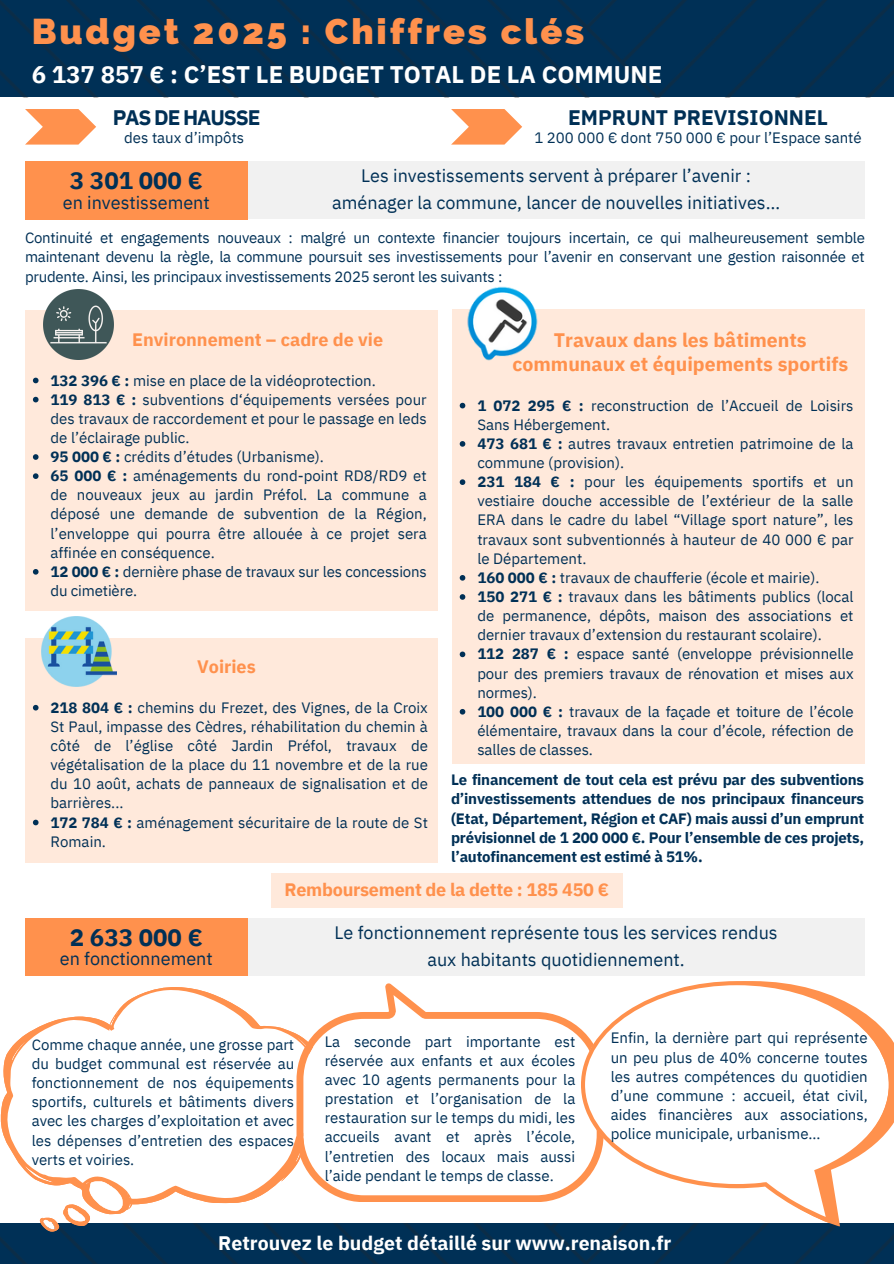
<style>
.page{position:relative;width:894px;height:1264px;background:#fff}
.page>*{position:absolute;margin:0;border:0;box-sizing:border-box;transform-origin:0 0}
.t1{font:800 36px "Raleway";letter-spacing:.08em;color:#ff914d}
.t2{font:700 24px "IBM Plex Sans";color:#fff}
.t3{font:700 24px "IBM Plex Sans";color:#003056}
.t4{font:700 21px "IBM Plex Sans";color:#003056}
.t5{font:700 21px "IBM Plex Sans";letter-spacing:-.055em;color:#003056}
.t6{font:700 19.5px/24.8px "IBM Plex Sans";color:#ff914d;text-align:center}
.t7{font:700 19.5px "IBM Plex Sans";color:#fff}
.t8{font:18px "IBM Plex Sans";color:#003056}
.t9{font:700 18px "IBM Plex Sans";color:#ff914d}
.t10{font:15px/19.2px "IBM Plex Sans";color:#003056;text-align:justify}
.t11{font:700 15px/19.2px "IBM Plex Sans";letter-spacing:-.015em;color:#003056;text-align:justify}
.s1{font-weight:700}
</style>
<div class="page">
<div style="left:0;top:0;width:893px;height:97px;background:#003056"></div>
<div style="left:247px;top:161px;width:617px;height:58px;background:#f1f1f1"></div>
<div style="left:25px;top:161px;width:222px;height:58px;background:#ff914d"></div>
<div style="left:0;top:1223px;width:893px;height:40px;background:#003056"></div>
<svg style="left:25px;top:109px;width:71px;height:36px"></svg>
<svg style="left:451px;top:109px;width:71px;height:36px"></svg>
<div style="left:247px;top:917px;width:617px;height:58px;background:#f1f1f1"></div>
<div style="left:25px;top:917px;width:222px;height:58px;background:#ff914d"></div>
<div style="left:25px;top:311px;width:413px;height:300px;background:#ffe9db"></div>
<svg style="left:33px;top:377px;width:6px;height:6px"></svg>
<svg style="left:33px;top:397px;width:6px;height:5px"></svg>
<svg style="left:33px;top:454px;width:6px;height:6px"></svg>
<svg style="left:33px;top:473px;width:6px;height:6px"></svg>
<svg style="left:33px;top:569px;width:6px;height:5px"></svg>
<img style="left:44px;top:290px;width:70px;height:69px">
<div style="left:25px;top:638px;width:413px;height:225px;background:#ffe9db"></div>
<svg style="left:33px;top:705px;width:6px;height:5px"></svg>
<svg style="left:33px;top:819px;width:6px;height:6px"></svg>
<img style="left:41px;top:616px;width:76px;height:70px">
<div style="left:451px;top:309px;width:413px;height:454px;background:#ffe9db"></div>
<svg style="left:459px;top:403px;width:6px;height:5px"></svg>
<svg style="left:459px;top:441px;width:6px;height:5px"></svg>
<svg style="left:459px;top:479px;width:6px;height:6px"></svg>
<svg style="left:459px;top:575px;width:6px;height:5px"></svg>
<svg style="left:459px;top:594px;width:6px;height:5px"></svg>
<svg style="left:459px;top:651px;width:6px;height:6px"></svg>
<svg style="left:459px;top:709px;width:6px;height:5px"></svg>
<img style="left:467px;top:286px;width:70px;height:74px">
<div style="left:271px;top:873px;width:351px;height:34px;background:#ffe9db"></div>
<svg style="left:0;top:987px;width:328px;height:244px"></svg>
<svg style="left:6px;top:989px;width:314px;height:240px"></svg>
<svg style="left:296px;top:983px;width:284px;height:218px"></svg>
<svg style="left:580px;top:981px;width:312px;height:241px"></svg>
<h4 class="t1" style="left:32px;top:10px;width:554px">Budget 2025 : Chiffres clés</h4>
<h4 class="t2" style="left:32px;top:58px;width:632px">6 137 857 € : C’EST LE BUDGET TOTAL DE LA COMMUNE</h4>
<p class="t5" style="left:113px;top:104px;width:149px">PAS DE HAUSSE</p>
<p class="t10" style="left:124px;top:128px;width:121px">des taux d’impôts</p>
<h2 class="t3" style="left:70px;top:165px;width:134px">3 301 000 €</h2>
<h2 class="t8" style="left:63px;top:190px;width:148px">en investissement</h2>
<p class="t4" style="left:568px;top:104px;width:261px">EMPRUNT PREVISIONNEL</p>
<p class="t10" style="left:534px;top:128px;width:329px">1 200 000 € dont 750 000 € pour l’Espace santé</p>
<p class="t8" style="left:361px;top:164px;width:391px">Les investissements servent à préparer l’avenir :</p>
<h1 class="t8" style="left:332px;top:191px;width:449px">aménager la commune, lancer de nouvelles initiatives…</h1>
<p class="t10" style="left:25px;top:228px;width:841px">Continuité et engagements nouveaux : malgré un contexte financier toujours incertain, ce qui malheureusement semble maintenant devenu la règle, la commune poursuit ses investissements pour l’avenir en conservant une gestion raisonnée et prudente. Ainsi, les principaux investissements 2025 seront les suivants :</p>
<p class="t9" style="left:132px;top:328px;width:252px">Environnement – cadre de vie</p>
<p class="t10" style="left:51px;top:370px;width:326px"><span class="s1">132 396 € :</span> mise en place de la vidéoprotection.</p>
<h3 class="t10" style="left:51px;top:389px;width:377px"><span class="s1">119 813 € :</span> subventions d‘équipements versées pour des travaux de raccordement et pour le passage en leds de l’éclairage public.</h3>
<p class="t10" style="left:51px;top:447px;width:275px"><span class="s1">95 000 € :</span> crédits d’études (Urbanisme).</p>
<p class="t10" style="left:51px;top:466px;width:377px"><span class="s1">65 000 € :</span> aménagements du rond-point RD8/RD9 et de nouveaux jeux au jardin Préfol. La commune a déposé une demande de subvention de la Région, l’enveloppe qui pourra être allouée à ce projet sera affinée en conséquence.</p>
<p class="t10" style="left:51px;top:561px;width:378px"><span class="s1">12 000 € :</span> dernière phase de travaux sur les concessions du cimetière.</p>
<p class="t9" style="left:197px;top:655px;width:60px">Voiries</p>
<p class="t10" style="left:51px;top:697px;width:379px"><span class="s1">218 804 € :</span> chemins du Frezet, des Vignes, de la Croix St Paul, impasse des Cèdres, réhabilitation du chemin à côté de l’église côté Jardin Préfol, travaux de végétalisation de la place du 11 novembre et de la rue du 10 août, achats de panneaux de signalisation et de barrières...</p>
<p class="t10" style="left:51px;top:812px;width:379px"><span class="s1">172 784 € :</span> aménagement sécuritaire de la route de St<br>Romain.</p>
<h3 class="t6" style="left:512px;top:327px;width:337px">Travaux dans les bâtiments communaux et équipements sportifs</h3>
<p class="t10" style="left:477px;top:395px;width:377px"><span class="s1">1 072 295 € :</span> reconstruction de l’Accueil de Loisirs<br>Sans Hébergement.</p>
<p class="t10" style="left:477px;top:434px;width:377px"><span class="s1">473 681 € :</span> autres travaux entretien patrimoine de la commune (provision).</p>
<p class="t10" style="left:477px;top:472px;width:377px"><span class="s1">231 184 € :</span> pour les équipements sportifs et un vestiaire douche accessible de l’extérieur de la salle ERA dans le cadre du label “Village sport nature”, les travaux sont subventionnés à hauteur de 40 000 € par le Département.</p>
<h3 class="t10" style="left:477px;top:567px;width:343px"><span class="s1">160 000 € :</span> travaux de chaufferie (école et mairie).</h3>
<p class="t10" style="left:477px;top:587px;width:377px"><span class="s1">150 271 € :</span> travaux dans les bâtiments publics (local de permanence, dépôts, maison des associations et dernier travaux d’extension du restaurant scolaire).</p>
<p class="t10" style="left:477px;top:644px;width:377px"><span class="s1">112 287 € :</span> espace santé (enveloppe prévisionnelle pour des premiers travaux de rénovation et mises aux normes).</p>
<p class="t10" style="left:477px;top:701px;width:377px"><span class="s1">100 000 € :</span> travaux de la façade et toiture de l’école élémentaire, travaux dans la cour d’école, réfection de salles de classes.</p>
<p class="t11" style="left:451px;top:770px;width:414px">Le financement de tout cela est prévu par des subventions d’investissements attendues de nos principaux financeurs (Etat, Département, Région et CAF) mais aussi d’un emprunt prévisionnel de 1 200 000 €. Pour l’ensemble de ces projets, l’autofinancement est estimé à 51%.</p>
<p class="t3" style="left:70px;top:921px;width:134px">2 633 000 €</p>
<p class="t8" style="left:60px;top:946px;width:154px">en fonctionnement</p>
<p class="t9" style="left:284px;top:877px;width:326px">Remboursement de la dette : 185 450 €</p>
<h4 class="t8" style="left:334px;top:920px;width:444px">Le fonctionnement représente tous les services rendus</h4>
<h4 class="t8" style="left:427px;top:947px;width:259px">aux habitants quotidiennement.</h4>
<p class="t10" style="left:32px;top:1034px;width:264px">Comme chaque année, une grosse part du budget communal est réservée au fonctionnement de nos équipements sportifs, culturels et bâtiments divers avec les charges d’exploitation et avec les dépenses d’entretien des espaces verts et voiries.</p>
<p class="t10" style="left:324px;top:1031px;width:252px">La seconde part importante est réservée aux enfants et aux écoles avec 10 agents permanents pour la prestation et l’organisation de la restauration sur le temps du midi, les accueils avant et après l’école, l’entretien des locaux mais aussi l’aide pendant le temps de classe.</p>
<p class="t10" style="left:610px;top:1028px;width:258px">Enfin, la dernière part qui représente un peu plus de 40% concerne toutes les autres compétences du quotidien d’une commune : accueil, état civil, aides financières aux associations, police municipale, urbanisme…</p>
<p class="t7" style="left:218px;top:1230px;width:454px">Retrouvez le budget détaillé sur www.renaison.fr</p>
</div>
